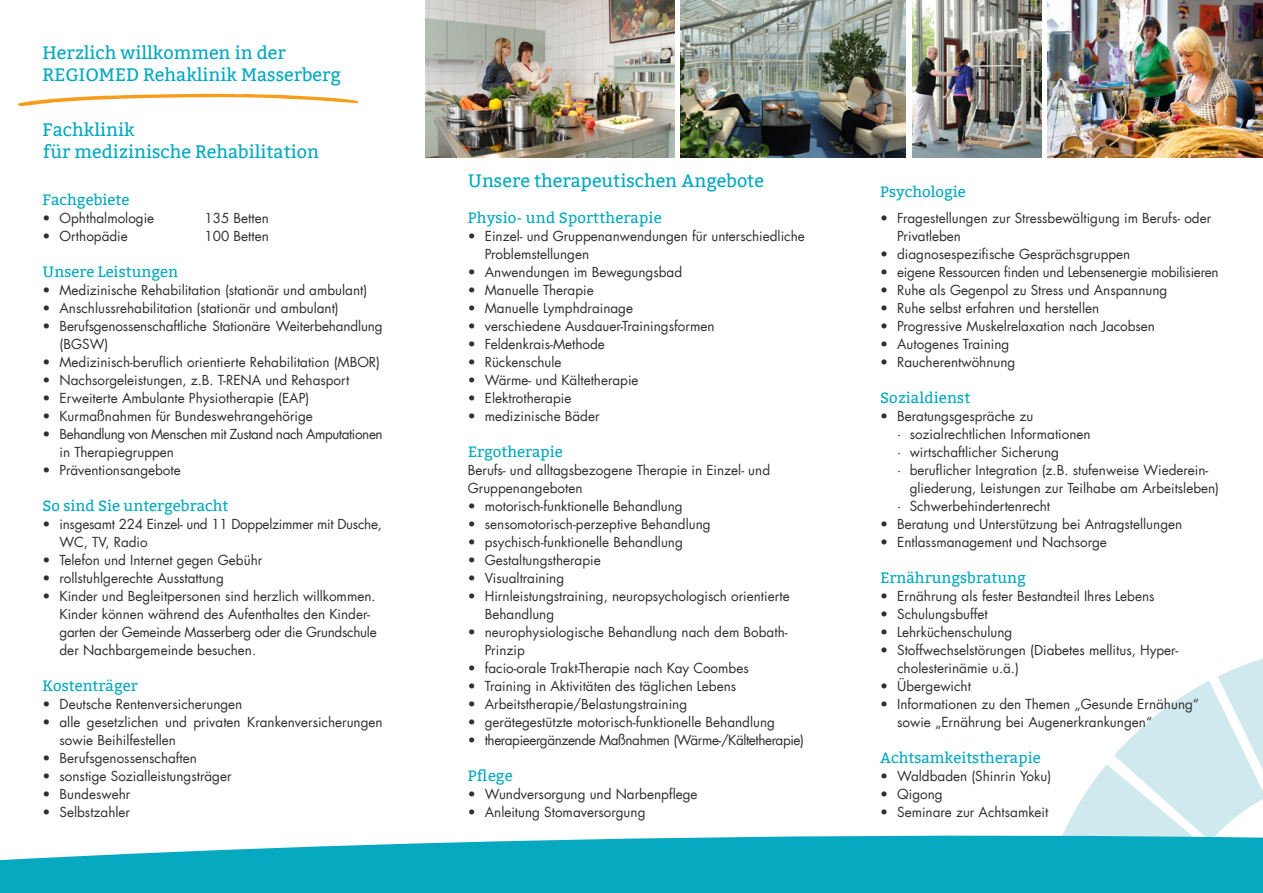
<style>
.page{position:relative;width:1263px;height:893px;background:#fff}
.page>*{position:absolute;margin:0;border:0;box-sizing:border-box;transform-origin:0 0}
.t1{font:18px/21.6px "Bitter";color:#06a9c0}
.t2{font:15px "Bitter";color:#06a9c0}
.t3{font:13.5px/18px "Futura Com";color:#312f30}
.t4{font:13.5px/18px "Futura Com";letter-spacing:-.03em;color:#312f30}
.t5{font:13.5px/18px "Futura Com";letter-spacing:-.02em;color:#312f30}
</style>
<div class="page">
<img style="left:425px;top:0;width:249px;height:157px">
<svg style="left:1063px;top:658px;width:200px;height:175px"></svg>
<svg style="left:18px;top:94px;width:341px;height:12px"></svg>
<img style="left:680px;top:0;width:226px;height:157px">
<img style="left:912px;top:0;width:130px;height:157px">
<img style="left:1047px;top:0;width:215px;height:157px">
<svg style="left:0;top:833px;width:1263px;height:60px;fill:#06a9c0"></svg>
<h1 class="t1" style="left:43px;top:43px;width:300px">Herzlich willkommen in der<br>REGIOMED Rehaklinik Masserberg</h1>
<h1 class="t1" style="left:43px;top:119px;width:278px">Fachklinik<br>für medizinische Rehabilitation</h1>
<p class="t2" style="left:43px;top:190px;width:88px">Fachgebiete</p>
<p class="t3" style="left:43px;top:208px;width:113px">• Ophthalmologie</p>
<p class="t3" style="left:205px;top:208px;width:66px">135 Betten</p>
<p class="t3" style="left:43px;top:226px;width:87px">• Orthopädie</p>
<p class="t3" style="left:205px;top:226px;width:66px">100 Betten</p>
<p class="t2" style="left:43px;top:262px;width:137px">Unsere Leistungen</p>
<p class="t3" style="left:43px;top:280px;width:326px">• Medizinische Rehabilitation (stationär und ambulant)</p>
<p class="t3" style="left:43px;top:298px;width:298px">• Anschlussrehabilitation (stationär und ambulant)</p>
<p class="t3" style="left:60px;top:316px;width:325px;text-indent:-17px">• Berufsgenossenschaftliche Stationäre Weiterbehandlung (BGSW)</p>
<p class="t3" style="left:43px;top:352px;width:339px">• Medizinisch-beruflich orientierte Rehabilitation (MBOR)</p>
<p class="t3" style="left:43px;top:370px;width:308px">• Nachsorgeleistungen, z.B. T-RENA und Rehasport</p>
<p class="t3" style="left:43px;top:388px;width:268px">• Erweiterte Ambulante Physiotherapie (EAP)</p>
<p class="t3" style="left:43px;top:406px;width:272px">• Kurmaßnahmen für Bundeswehrangehörige</p>
<p class="t4" style="left:60px;top:424px;width:325px;text-indent:-17px">• Behandlung von Menschen mit Zustand nach Amputationen in Therapiegruppen</p>
<p class="t3" style="left:43px;top:460px;width:140px">• Präventionsangebote</p>
<p class="t2" style="left:43px;top:496px;width:187px">So sind Sie untergebracht</p>
<p class="t5" style="left:60px;top:514px;width:324px;text-indent:-17px">• insgesamt 224 Einzel- und 11 Doppelzimmer mit Dusche,<br>WC, TV, Radio</p>
<p class="t3" style="left:43px;top:550px;width:221px">• Telefon und Internet gegen Gebühr</p>
<p class="t3" style="left:43px;top:568px;width:183px">• rollstuhlgerechte Ausstattung</p>
<p class="t3" style="left:60px;top:586px;width:319px;text-indent:-17px">• Kinder und Begleitpersonen sind herzlich willkommen.<br>Kinder können während des Aufenthaltes den Kinder&shy;garten der Gemeinde Masserberg oder die Grundschule der Nachbargemeinde besuchen.</p>
<p class="t2" style="left:43px;top:676px;width:97px">Kostenträger</p>
<p class="t3" style="left:43px;top:694px;width:201px">• Deutsche Rentenversicherungen</p>
<p class="t3" style="left:60px;top:712px;width:325px;text-indent:-17px">• alle gesetzlichen und privaten Krankenversicherungen sowie Beihilfestellen</p>
<p class="t3" style="left:43px;top:748px;width:156px">• Berufsgenossenschaften</p>
<p class="t3" style="left:43px;top:766px;width:191px">• sonstige Sozialleistungsträger</p>
<p class="t3" style="left:43px;top:784px;width:89px">• Bundeswehr</p>
<p class="t3" style="left:43px;top:802px;width:89px">• Selbstzahler</p>
<h1 class="t1" style="left:468px;top:170px;width:298px">Unsere therapeutischen Angebote</h1>
<p class="t2" style="left:468px;top:209px;width:195px">Physio- und Sporttherapie</p>
<p class="t3" style="left:485px;top:226px;width:321px;text-indent:-17px">• Einzel- und Gruppenanwendungen für unterschiedliche<br>Problemstellungen</p>
<p class="t3" style="left:468px;top:262px;width:216px">• Anwendungen im Bewegungsbad</p>
<p class="t3" style="left:468px;top:280px;width:127px">• Manuelle Therapie</p>
<p class="t3" style="left:468px;top:298px;width:167px">• Manuelle Lymphdrainage</p>
<p class="t3" style="left:468px;top:316px;width:248px">• verschiedene Ausdauer-Trainingsformen</p>
<p class="t3" style="left:468px;top:334px;width:139px">• Feldenkrais-Methode</p>
<p class="t3" style="left:468px;top:352px;width:95px">• Rückenschule</p>
<p class="t3" style="left:468px;top:370px;width:172px">• Wärme- und Kältetherapie</p>
<p class="t3" style="left:468px;top:388px;width:105px">• Elektrotherapie</p>
<p class="t3" style="left:468px;top:406px;width:133px">• medizinische Bäder</p>
<p class="t2" style="left:468px;top:442px;width:96px">Ergotherapie</p>
<p class="t3" style="left:468px;top:460px;width:304px">Berufs- und alltagsbezogene Therapie in Einzel- und<br>Gruppenangeboten</p>
<p class="t3" style="left:468px;top:496px;width:216px">• motorisch-funktionelle Behandlung</p>
<p class="t3" style="left:468px;top:514px;width:244px">• sensomotorisch-perzeptive Behandlung</p>
<p class="t3" style="left:468px;top:532px;width:217px">• psychisch-funktionelle Behandlung</p>
<p class="t3" style="left:468px;top:550px;width:134px">• Gestaltungstherapie</p>
<p class="t3" style="left:468px;top:568px;width:98px">• Visualtraining</p>
<p class="t3" style="left:485px;top:586px;width:306px;text-indent:-17px">• Hirnleistungstraining, neuropsychologisch orientierte<br>Behandlung</p>
<p class="t3" style="left:485px;top:622px;width:304px;text-indent:-17px">• neurophysiologische Behandlung nach dem Bobath-<br>Prinzip</p>
<p class="t3" style="left:468px;top:658px;width:282px">• facio-orale Trakt-Therapie nach Kay Coombes</p>
<p class="t3" style="left:468px;top:676px;width:270px">• Training in Aktivitäten des täglichen Lebens</p>
<p class="t3" style="left:468px;top:694px;width:221px">• Arbeitstherapie/Belastungstraining</p>
<p class="t3" style="left:468px;top:712px;width:309px">• gerätegestützte motorisch-funktionelle Behandlung</p>
<p class="t4" style="left:468px;top:730px;width:338px">• therapieergänzende Maßnahmen (Wärme-/Kältetherapie)</p>
<p class="t2" style="left:468px;top:766px;width:46px">Pflege</p>
<p class="t3" style="left:468px;top:784px;width:231px">• Wundversorgung und Narbenpflege</p>
<p class="t3" style="left:468px;top:802px;width:179px">• Anleitung Stomaversorgung</p>
<p class="t2" style="left:880px;top:183px;width:87px">Psychologie</p>
<p class="t3" style="left:897px;top:208px;width:316px;text-indent:-17px">• Fragestellungen zur Stressbewältigung im Berufs- oder<br>Privatleben</p>
<p class="t3" style="left:880px;top:244px;width:252px">• diagnosespezifische Gesprächsgruppen</p>
<p class="t5" style="left:880px;top:262px;width:340px">• eigene Ressourcen finden und Lebensenergie mobilisieren</p>
<p class="t3" style="left:880px;top:280px;width:289px">• Ruhe als Gegenpol zu Stress und Anspannung</p>
<p class="t3" style="left:880px;top:298px;width:221px">• Ruhe selbst erfahren und herstellen</p>
<p class="t3" style="left:880px;top:316px;width:276px">• Progressive Muskelrelaxation nach Jacobsen</p>
<p class="t3" style="left:880px;top:334px;width:131px">• Autogenes Training</p>
<p class="t3" style="left:880px;top:352px;width:137px">• Raucherentwöhnung</p>
<p class="t2" style="left:880px;top:388px;width:92px">Sozialdienst</p>
<p class="t3" style="left:880px;top:406px;width:155px">• Beratungsgespräche zu</p>
<p class="t3" style="left:897px;top:424px;width:195px">· sozialrechtlichen Informationen</p>
<p class="t3" style="left:897px;top:442px;width:163px">· wirtschaftlicher Sicherung</p>
<p class="t3" style="left:897px;top:460px;width:313px">· beruflicher Integration (z.B. stufenweise Wiederein-</p>
<p class="t3" style="left:910px;top:478px;width:311px">gliederung, Leistungen zur Teilhabe am Arbeitsleben)</p>
<p class="t3" style="left:897px;top:496px;width:154px">· Schwerbehindertenrecht</p>
<p class="t3" style="left:880px;top:514px;width:304px">• Beratung und Unterstützung bei Antragstellungen</p>
<p class="t3" style="left:880px;top:532px;width:228px">• Entlassmanagement und Nachsorge</p>
<p class="t2" style="left:880px;top:568px;width:147px">Ernährungsbratung</p>
<p class="t3" style="left:880px;top:586px;width:276px">• Ernährung als fester Bestandteil Ihres Lebens</p>
<p class="t3" style="left:880px;top:604px;width:109px">• Schulungsbuffet</p>
<p class="t3" style="left:880px;top:622px;width:134px">• Lehrküchenschulung</p>
<p class="t3" style="left:897px;top:640px;width:282px;text-indent:-17px">• Stoffwechselstörungen (Diabetes mellitus, Hyper&shy;cholesterinämie u.ä.)</p>
<p class="t3" style="left:880px;top:676px;width:92px">• Übergewicht</p>
<p class="t3" style="left:897px;top:694px;width:303px;text-indent:-17px">• Informationen zu den Themen „Gesunde Ernähung“ sowie „Ernährung bei Augenerkrankungen“</p>
<p class="t2" style="left:880px;top:748px;width:162px">Achtsamkeitstherapie</p>
<p class="t3" style="left:880px;top:766px;width:173px">• Waldbaden (Shinrin Yoku)</p>
<p class="t3" style="left:880px;top:784px;width:64px">• Qigong</p>
<p class="t3" style="left:880px;top:802px;width:170px">• Seminare zur Achtsamkeit</p>
</div>
